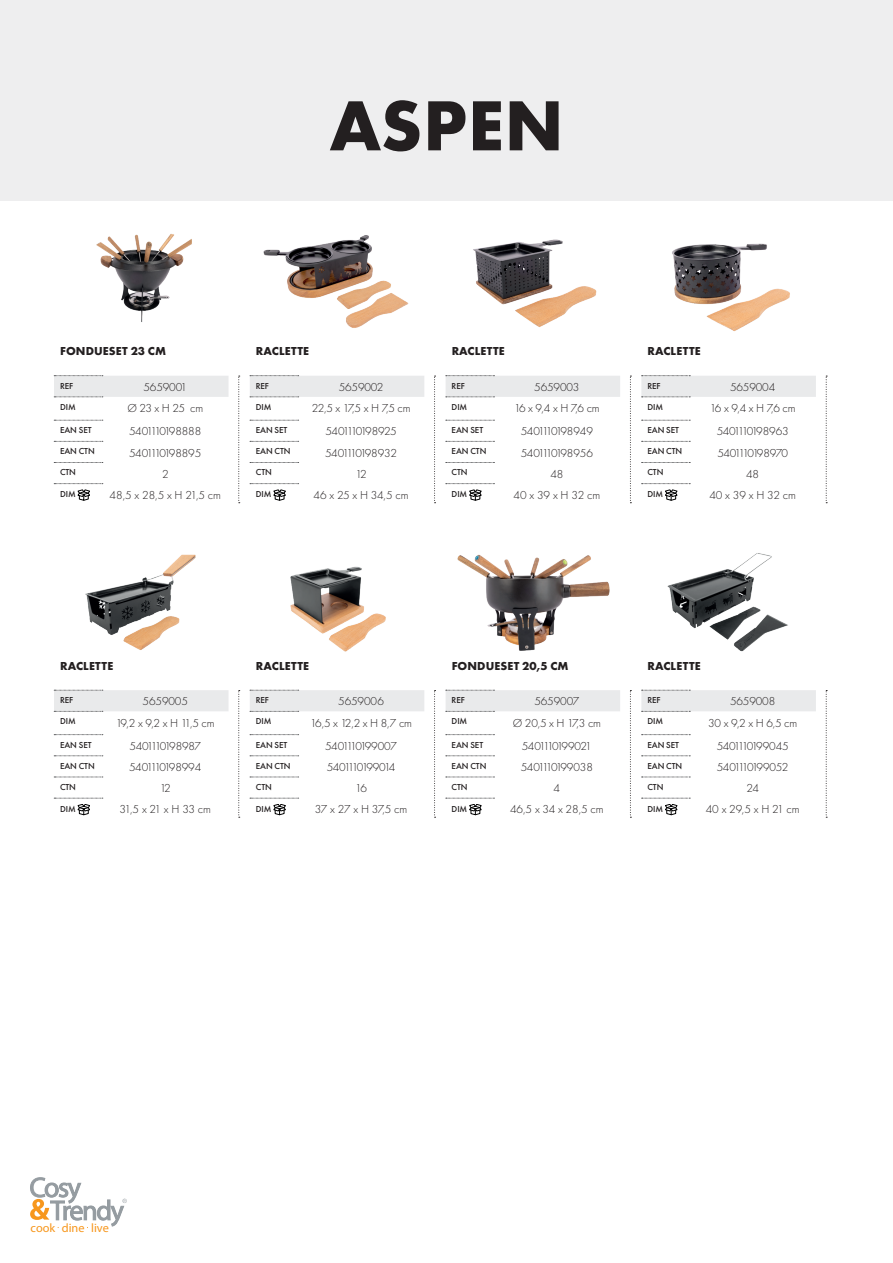
<style>
.page{position:relative;width:893px;height:1263px;background:#fff}
.page>*{position:absolute;margin:0;border:0;box-sizing:border-box;transform-origin:0 0}
.t1{font:700 73.5px "Futura PT";letter-spacing:.01em;color:#231f20}
.t2{font:12.3px "Myriad Pro";color:#f7971d}
.t3{font:300 12px "Futura PT";letter-spacing:-.035em;color:#231f20}
.t4{font:300 12px "Futura PT";letter-spacing:-.085em;color:#231f20}
.t5{font:700 12px "Futura PT";letter-spacing:.01em;color:#231f20}
.t6{font:300 12px "Futura PT";letter-spacing:-.01em;color:#231f20}
.t7{font:300 12px "Futura PT";letter-spacing:-.09em;color:#231f20}
.t8{font:300 12px "Futura PT";letter-spacing:-.105em;color:#231f20}
.t9{font:300 12px "Futura PT";letter-spacing:-.1em;color:#231f20}
.t10{font:300 12px "Futura PT";letter-spacing:-.15em;color:#231f20}
.t11{font:300 12px "Futura PT";letter-spacing:-.135em;color:#231f20}
.t12{font:500 9px "Futura PT";letter-spacing:-.01em;color:#231f20}
</style>
<div class="page">
<div style="left:0;top:0;width:893px;height:201px;background:#eeeeef"></div>
<svg style="left:30px;top:1177px;width:97px;height:51px"></svg>
<svg style="left:238px;top:376px;width:2px;height:127px"></svg>
<svg style="left:54px;top:375px;width:175px;height:23px"></svg>
<svg style="left:54px;top:420px;width:49px;height:1px"></svg>
<svg style="left:54px;top:441px;width:49px;height:1px"></svg>
<svg style="left:54px;top:462px;width:49px;height:1px"></svg>
<svg style="left:54px;top:483px;width:49px;height:17px"></svg>
<svg style="left:434px;top:376px;width:2px;height:127px"></svg>
<svg style="left:250px;top:375px;width:174px;height:23px"></svg>
<svg style="left:250px;top:420px;width:49px;height:1px"></svg>
<svg style="left:250px;top:441px;width:49px;height:1px"></svg>
<svg style="left:250px;top:462px;width:49px;height:1px"></svg>
<svg style="left:250px;top:483px;width:49px;height:17px"></svg>
<svg style="left:630px;top:376px;width:1px;height:127px"></svg>
<svg style="left:446px;top:375px;width:174px;height:23px"></svg>
<svg style="left:446px;top:420px;width:48px;height:1px"></svg>
<svg style="left:446px;top:441px;width:48px;height:1px"></svg>
<svg style="left:446px;top:462px;width:48px;height:1px"></svg>
<svg style="left:446px;top:483px;width:48px;height:17px"></svg>
<svg style="left:826px;top:376px;width:1px;height:127px"></svg>
<svg style="left:641px;top:375px;width:175px;height:23px"></svg>
<svg style="left:642px;top:420px;width:48px;height:1px"></svg>
<svg style="left:642px;top:441px;width:48px;height:1px"></svg>
<svg style="left:642px;top:462px;width:48px;height:1px"></svg>
<svg style="left:642px;top:483px;width:48px;height:17px"></svg>
<svg style="left:238px;top:690px;width:2px;height:128px"></svg>
<div style="left:54px;top:690px;width:175px;height:22px;background:#e9eaeb"></div>
<svg style="left:54px;top:734px;width:49px;height:1px"></svg>
<svg style="left:54px;top:755px;width:49px;height:1px"></svg>
<svg style="left:54px;top:777px;width:49px;height:1px"></svg>
<svg style="left:54px;top:798px;width:49px;height:17px"></svg>
<svg style="left:434px;top:690px;width:2px;height:128px"></svg>
<div style="left:250px;top:690px;width:174px;height:22px;background:#e9eaeb"></div>
<svg style="left:250px;top:734px;width:49px;height:1px"></svg>
<svg style="left:250px;top:755px;width:49px;height:1px"></svg>
<svg style="left:250px;top:777px;width:49px;height:1px"></svg>
<svg style="left:250px;top:798px;width:49px;height:17px"></svg>
<svg style="left:630px;top:690px;width:1px;height:128px"></svg>
<div style="left:446px;top:690px;width:174px;height:22px;background:#e9eaeb"></div>
<svg style="left:446px;top:734px;width:48px;height:1px"></svg>
<svg style="left:446px;top:755px;width:48px;height:1px"></svg>
<svg style="left:446px;top:777px;width:48px;height:1px"></svg>
<svg style="left:446px;top:798px;width:48px;height:17px"></svg>
<svg style="left:826px;top:690px;width:1px;height:128px"></svg>
<div style="left:641px;top:690px;width:175px;height:22px;background:#e9eaeb"></div>
<svg style="left:642px;top:734px;width:48px;height:1px"></svg>
<svg style="left:642px;top:755px;width:48px;height:1px"></svg>
<svg style="left:642px;top:777px;width:48px;height:1px"></svg>
<svg style="left:642px;top:798px;width:48px;height:17px"></svg>
<img style="left:96px;top:234px;width:96px;height:88px">
<img style="left:263px;top:235px;width:146px;height:93px">
<img style="left:473px;top:239px;width:124px;height:88px">
<img style="left:672px;top:243px;width:118px;height:88px">
<img style="left:85px;top:554px;width:111px;height:96px">
<img style="left:290px;top:566px;width:96px;height:86px">
<img style="left:457px;top:554px;width:153px;height:97px">
<img style="left:667px;top:553px;width:121px;height:99px">
<h1 class="t1" style="left:329px;top:78px;width:236px">ASPEN</h1>
<p class="t5" style="left:60px;top:344px;width:108px">FONDUESET 23 CM</p>
<p class="t12" style="left:60px;top:380px;width:15px">REF</p>
<p class="t6" style="left:143px;top:380px;width:45px">5659001</p>
<p class="t12" style="left:60px;top:401px;width:17px">DIM</p>
<p class="t3" style="left:127px;top:401px;width:77px">Ø 23 x H 25 cm</p>
<p class="t12" style="left:60px;top:425px;width:33px">EAN SET</p>
<p class="t4" style="left:129px;top:424px;width:74px">5401110198888</p>
<p class="t12" style="left:60px;top:446px;width:36px">EAN CTN</p>
<p class="t4" style="left:129px;top:446px;width:74px">5401110198895</p>
<p class="t12" style="left:60px;top:467px;width:17px">CTN</p>
<p class="t3" style="left:162px;top:467px;width:8px">2</p>
<p class="t12" style="left:60px;top:489px;width:17px">DIM</p>
<p class="t3" style="left:110px;top:488px;width:113px">48,5 x 28,5 x H 21,5 cm</p>
<p class="t5" style="left:256px;top:344px;width:55px">RACLETTE</p>
<p class="t12" style="left:256px;top:380px;width:15px">REF</p>
<p class="t6" style="left:339px;top:380px;width:46px">5659002</p>
<p class="t12" style="left:256px;top:401px;width:17px">DIM</p>
<p class="t3" style="left:312px;top:401px;width:100px">22,5 x 17,5 x H 7,5 cm</p>
<p class="t12" style="left:256px;top:425px;width:33px">EAN SET</p>
<p class="t7" style="left:326px;top:424px;width:72px">5401110198925</p>
<p class="t12" style="left:256px;top:446px;width:36px">EAN CTN</p>
<p class="t4" style="left:325px;top:446px;width:73px">5401110198932</p>
<p class="t12" style="left:256px;top:467px;width:17px">CTN</p>
<p class="t3" style="left:356px;top:467px;width:13px">12</p>
<p class="t12" style="left:256px;top:489px;width:17px">DIM</p>
<p class="t3" style="left:314px;top:488px;width:96px">46 x 25 x H 34,5 cm</p>
<p class="t5" style="left:452px;top:344px;width:55px">RACLETTE</p>
<p class="t12" style="left:452px;top:380px;width:15px">REF</p>
<p class="t6" style="left:534px;top:380px;width:47px">5659003</p>
<p class="t12" style="left:452px;top:401px;width:17px">DIM</p>
<p class="t3" style="left:514px;top:401px;width:87px">16 x 9,4 x H 7,6 cm</p>
<p class="t12" style="left:452px;top:425px;width:33px">EAN SET</p>
<p class="t4" style="left:521px;top:424px;width:74px">5401110198949</p>
<p class="t12" style="left:452px;top:446px;width:36px">EAN CTN</p>
<p class="t4" style="left:521px;top:446px;width:74px">5401110198956</p>
<p class="t12" style="left:452px;top:467px;width:17px">CTN</p>
<p class="t3" style="left:550px;top:467px;width:15px">48</p>
<p class="t12" style="left:452px;top:489px;width:17px">DIM</p>
<p class="t3" style="left:513px;top:488px;width:88px">40 x 39 x H 32 cm</p>
<p class="t5" style="left:647px;top:344px;width:55px">RACLETTE</p>
<p class="t12" style="left:647px;top:380px;width:15px">REF</p>
<p class="t6" style="left:730px;top:380px;width:47px">5659004</p>
<p class="t12" style="left:647px;top:401px;width:17px">DIM</p>
<p class="t3" style="left:710px;top:401px;width:87px">16 x 9,4 x H 7,6 cm</p>
<p class="t12" style="left:647px;top:425px;width:33px">EAN SET</p>
<p class="t4" style="left:717px;top:424px;width:74px">5401110198963</p>
<p class="t12" style="left:647px;top:446px;width:36px">EAN CTN</p>
<p class="t8" style="left:717px;top:446px;width:72px">5401110198970</p>
<p class="t12" style="left:647px;top:467px;width:17px">CTN</p>
<p class="t3" style="left:746px;top:467px;width:15px">48</p>
<p class="t12" style="left:647px;top:489px;width:17px">DIM</p>
<p class="t3" style="left:709px;top:488px;width:88px">40 x 39 x H 32 cm</p>
<p class="t5" style="left:60px;top:658px;width:55px">RACLETTE</p>
<p class="t12" style="left:60px;top:695px;width:15px">REF</p>
<p class="t6" style="left:143px;top:694px;width:47px">5659005</p>
<p class="t12" style="left:60px;top:716px;width:17px">DIM</p>
<p class="t3" style="left:116px;top:716px;width:100px">19,2 x 9,2 x H 11,5 cm</p>
<p class="t12" style="left:60px;top:739px;width:33px">EAN SET</p>
<p class="t9" style="left:130px;top:739px;width:73px">5401110198987</p>
<p class="t12" style="left:60px;top:760px;width:36px">EAN CTN</p>
<p class="t4" style="left:129px;top:760px;width:74px">5401110198994</p>
<p class="t12" style="left:60px;top:781px;width:17px">CTN</p>
<p class="t3" style="left:160px;top:781px;width:13px">12</p>
<p class="t12" style="left:60px;top:803px;width:17px">DIM</p>
<p class="t3" style="left:120px;top:802px;width:93px">31,5 x 21 x H 33 cm</p>
<p class="t5" style="left:256px;top:658px;width:55px">RACLETTE</p>
<p class="t12" style="left:256px;top:695px;width:15px">REF</p>
<p class="t6" style="left:338px;top:694px;width:47px">5659006</p>
<p class="t12" style="left:256px;top:716px;width:17px">DIM</p>
<p class="t3" style="left:310px;top:716px;width:103px">16,5 x 12,2 x H 8,7 cm</p>
<p class="t12" style="left:256px;top:739px;width:33px">EAN SET</p>
<p class="t4" style="left:325px;top:739px;width:73px">5401110199007</p>
<p class="t12" style="left:256px;top:760px;width:36px">EAN CTN</p>
<p class="t10" style="left:327px;top:760px;width:70px">5401110199014</p>
<p class="t12" style="left:256px;top:781px;width:17px">CTN</p>
<p class="t3" style="left:355px;top:781px;width:13px">16</p>
<p class="t12" style="left:256px;top:803px;width:17px">DIM</p>
<p class="t3" style="left:315px;top:802px;width:94px">37 x 27 x H 37,5 cm</p>
<p class="t5" style="left:452px;top:658px;width:118px">FONDUESET 20,5 CM</p>
<p class="t12" style="left:452px;top:695px;width:15px">REF</p>
<p class="t6" style="left:534px;top:694px;width:47px">5659007</p>
<p class="t12" style="left:452px;top:716px;width:17px">DIM</p>
<p class="t3" style="left:513px;top:716px;width:90px">Ø 20,5 x H 17,3 cm</p>
<p class="t12" style="left:452px;top:739px;width:33px">EAN SET</p>
<p class="t11" style="left:522px;top:739px;width:71px">5401110199021</p>
<p class="t12" style="left:452px;top:760px;width:36px">EAN CTN</p>
<p class="t4" style="left:521px;top:760px;width:74px">5401110199038</p>
<p class="t12" style="left:452px;top:781px;width:17px">CTN</p>
<p class="t3" style="left:554px;top:781px;width:8px">4</p>
<p class="t12" style="left:452px;top:803px;width:17px">DIM</p>
<p class="t3" style="left:510px;top:802px;width:95px">46,5 x 34 x 28,5 cm</p>
<p class="t5" style="left:647px;top:658px;width:55px">RACLETTE</p>
<p class="t12" style="left:647px;top:695px;width:15px">REF</p>
<p class="t6" style="left:730px;top:694px;width:47px">5659008</p>
<p class="t12" style="left:647px;top:716px;width:17px">DIM</p>
<p class="t3" style="left:708px;top:716px;width:91px">30 x 9,2 x H 6,5 cm</p>
<p class="t12" style="left:647px;top:739px;width:33px">EAN SET</p>
<p class="t4" style="left:717px;top:739px;width:74px">5401110199045</p>
<p class="t12" style="left:647px;top:760px;width:36px">EAN CTN</p>
<p class="t4" style="left:717px;top:760px;width:73px">5401110199052</p>
<p class="t12" style="left:647px;top:781px;width:17px">CTN</p>
<p class="t3" style="left:746px;top:781px;width:14px">24</p>
<p class="t12" style="left:647px;top:803px;width:17px">DIM</p>
<p class="t3" style="left:706px;top:802px;width:95px">40 x 29,5 x H 21 cm</p>
<p class="t2" style="left:31px;top:1220px;width:80px">cook dine live</p>
</div>
